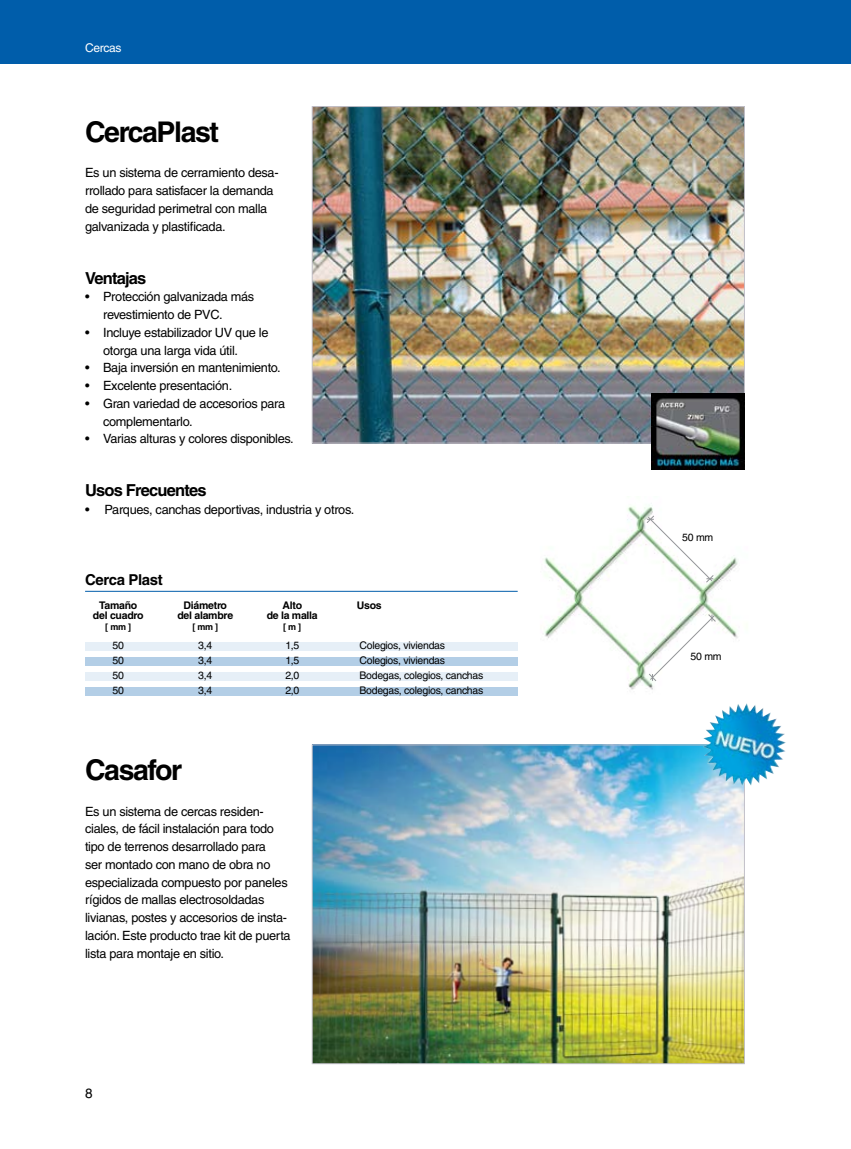
<style>
.page{position:relative;width:851px;height:1149px;background:#fff}
.page>*{position:absolute;margin:0;border:0;box-sizing:border-box;transform-origin:0 0}
.t1{font:700 28.5px "Helvetica LT";letter-spacing:-.05em;color:#000}
.t2{font:700 16.5px "Helvetica LT";letter-spacing:-.05em;color:#000}
.t3{font:700 15px "Helvetica LT";letter-spacing:-.025em;color:#000}
.t4{font:13.5px "Helvetica LT";color:#000}
.t5{font:12.75px/17.7px "Helvetica LT";letter-spacing:-.025em;color:#000}
.t6{font:12px "Helvetica LT";letter-spacing:-.025em;color:#fff}
.t7{font:10.5px "Helvetica LT";letter-spacing:-.025em;color:#000}
.t8{font:700 10.5px "Helvetica LT";letter-spacing:-.025em;color:#000}
.t9{font:700 9px "Helvetica LT";color:#000}
</style>
<div class="page">
<div style="left:0;top:0;width:850px;height:64px;background:#005daa"></div>
<div style="left:85px;top:642px;width:432px;height:8px;background:#e6eff7"></div>
<div style="left:85px;top:657px;width:432px;height:8px;background:#b3cee6"></div>
<div style="left:85px;top:672px;width:432px;height:8px;background:#e6eff7"></div>
<div style="left:85px;top:687px;width:432px;height:9px;background:#b3cee6"></div>
<img style="left:314px;top:108px;width:428px;height:333px">
<img style="left:314px;top:746px;width:428px;height:315px">
<div style="left:312px;top:744px;width:432px;height:319px;border:1px solid #c2c0c9"></div>
<hr style="left:85px;top:590px;width:432px;height:1px;background:#005daa">
<img style="left:544px;top:505px;width:194px;height:185px">
<svg style="left:648px;top:613px;width:68px;height:68px"></svg>
<svg style="left:645px;top:514px;width:69px;height:69px"></svg>
<img style="left:651px;top:393px;width:93px;height:76px">
<svg style="left:736px;top:704px;width:10px;height:7px"></svg>
<p class="t6" style="left:85px;top:41px;width:38px">Cercas</p>
<h1 class="t1" style="left:85px;top:114px;width:135px">CercaPlast</h1>
<p class="t5" style="left:85px;top:164px;width:195px">Es un sistema de cerramiento desa&shy;rrollado para satisfacer la demanda de seguridad perimetral con malla galvanizada y plastificada.</p>
<p class="t2" style="left:85px;top:268px;width:63px">Ventajas</p>
<p class="t5" style="left:103px;top:288px;width:153px;text-indent:-18px">• Protección galvanizada más revestimiento de PVC.</p>
<p class="t5" style="left:103px;top:323px;width:167px;text-indent:-18px">• Incluye estabilizador UV que le otorga una larga vida útil.</p>
<p class="t5" style="left:85px;top:359px;width:197px">• Baja inversión en mantenimiento.</p>
<p class="t5" style="left:85px;top:376px;width:149px">• Excelente presentación.</p>
<p class="t5" style="left:103px;top:394px;width:183px;text-indent:-18px">• Gran variedad de accesorios para complementarlo.</p>
<p class="t5" style="left:85px;top:430px;width:210px">• Varias alturas y colores disponibles.</p>
<p class="t2" style="left:85px;top:480px;width:123px">Usos Frecuentes</p>
<p class="t5" style="left:85px;top:500px;width:271px">• Parques, canchas deportivas, industria y otros.</p>
<p class="t3" style="left:85px;top:570px;width:79px">Cerca Plast</p>
<p class="t8" style="left:99px;top:598px;width:40px">Tamaño</p>
<p class="t8" style="left:183px;top:598px;width:45px">Diámetro</p>
<p class="t8" style="left:282px;top:598px;width:21px">Alto</p>
<p class="t8" style="left:357px;top:598px;width:26px">Usos</p>
<p class="t8" style="left:93px;top:608px;width:52px">del cuadro</p>
<p class="t8" style="left:177px;top:608px;width:57px">del alambre</p>
<p class="t8" style="left:267px;top:608px;width:53px">de la malla</p>
<p class="t7" style="left:112px;top:639px;width:13px">50</p>
<p class="t7" style="left:198px;top:639px;width:16px">3,4</p>
<p class="t7" style="left:285px;top:639px;width:16px">1,5</p>
<p class="t7" style="left:359px;top:639px;width:87px">Colegios, viviendas</p>
<p class="t7" style="left:112px;top:654px;width:13px">50</p>
<p class="t7" style="left:198px;top:654px;width:16px">3,4</p>
<p class="t7" style="left:285px;top:654px;width:16px">1,5</p>
<p class="t7" style="left:359px;top:654px;width:87px">Colegios, viviendas</p>
<p class="t7" style="left:112px;top:669px;width:13px">50</p>
<p class="t7" style="left:198px;top:669px;width:16px">3,4</p>
<p class="t7" style="left:285px;top:669px;width:16px">2,0</p>
<p class="t7" style="left:359px;top:669px;width:125px">Bodegas, colegios, canchas</p>
<p class="t7" style="left:112px;top:684px;width:13px">50</p>
<p class="t7" style="left:198px;top:684px;width:16px">3,4</p>
<p class="t7" style="left:285px;top:684px;width:16px">2,0</p>
<p class="t7" style="left:359px;top:684px;width:125px">Bodegas, colegios, canchas</p>
<p class="t9" style="left:105px;top:621px;width:27px">[ mm ]</p>
<p class="t9" style="left:192px;top:621px;width:27px">[ mm ]</p>
<p class="t9" style="left:283px;top:621px;width:20px">[ m ]</p>
<h1 class="t1" style="left:85px;top:752px;width:98px">Casafor</h1>
<p class="t5" style="left:85px;top:802px;width:207px">Es un sistema de cercas residen&shy;ciales, de fácil instalación para todo tipo de terrenos desarrollado para<br>ser montado con mano de obra no especializada compuesto por paneles rígidos de mallas electrosoldadas livianas, postes y accesorios de insta&shy;lación. Este producto trae kit de puerta lista para montaje en sitio.</p>
<p class="t4" style="left:85px;top:1085px;width:9px">8</p>
<p class="t7" style="left:682px;top:530px;width:33px">50 mm</p>
<p class="t7" style="left:690px;top:650px;width:33px">50 mm</p>
</div>
